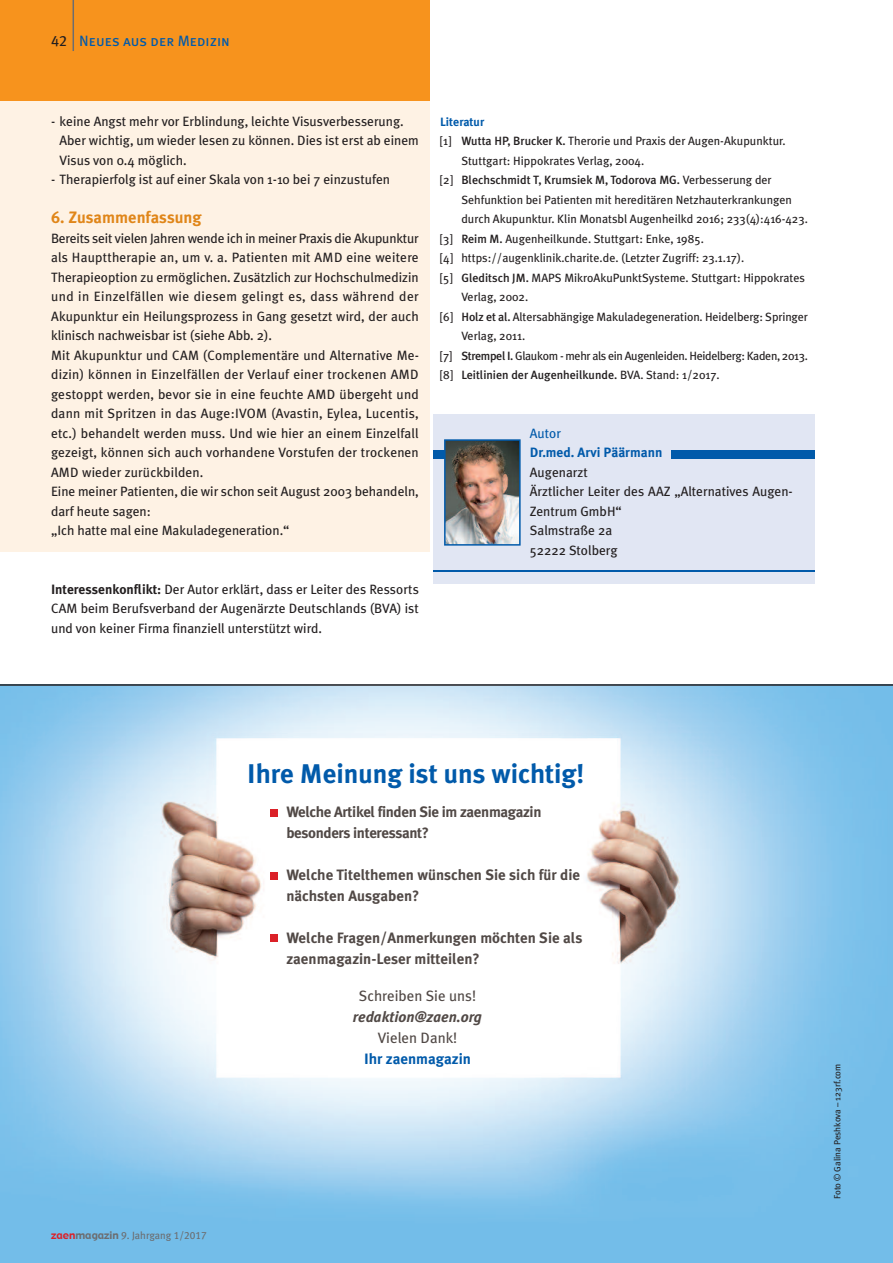
<style>
.page{position:relative;width:893px;height:1263px;background:#fff}
.page>*{position:absolute;margin:0;border:0;box-sizing:border-box;transform-origin:0 0}
.t1{font:700 27px "Meta Plus";color:#015aaa}
.t2{font:700 16.5px "Meta Plus";color:#e08619}
.t3{font:700 15px/21px "Meta Plus";color:#514946}
.t4{font:700 15px/21px "Meta Plus";letter-spacing:-.025em;color:#514946}
.t5{font:15px "Meta Plus";color:#514946}
.t6{font:15px "Meta Plus Book Caps";color:#015aaa}
.t7{font:italic 700 15px "Meta Plus";color:#514946}
.t8{font:700 15px "Meta Plus";color:#015aaa}
.t9{font:13.5px/19.5px "Meta Plus";color:#231f20}
.t10{font:700 13.5px "Meta Plus";color:#015aaa}
.t11{font:13.5px "Meta Plus";color:#015aaa}
.t12{font:12px "Meta Plus";color:#231f20}
.t13{font:500 12px "Meta Plus";color:#231f20}
.t14{font:12px "Meta Plus";letter-spacing:-.03em;color:#231f20}
.t15{font:700 12px "Meta Plus";color:#015aaa}
.t16{font:10.5px "Meta Plus";color:#6c6d70}
.t17{font:9px "Meta Plus";color:#231f20}
.s1{color:#231f20}
.s2{font-weight:700}
.s3{font-weight:500}
.s4{font-weight:400}
.s5{font-family:"Gadget";color:#db2128}
.s6{font-family:"Gadget"}
.s7{font-family:"Meta Plus Book Caps"}
</style>
<div class="page">
<img style="left:0;top:686px;width:893px;height:577px">
<div style="left:0;top:0;width:429px;height:552px;background:#fef2e4"></div>
<div style="left:0;top:0;width:429px;height:101px;background:#f7931d"></div>
<hr style="left:73px;top:0;width:1px;height:51px;background:#6c6d70">
<div style="left:433px;top:415px;width:382px;height:169px;background:#e1e6f3"></div>
<hr style="left:433px;top:570px;width:382px;height:2px;background:#015aaa">
<div style="left:433px;top:451px;width:17px;height:8px;background:#015aaa"></div>
<div style="left:672px;top:451px;width:143px;height:8px;background:#015aaa"></div>
<img style="left:447px;top:442px;width:71px;height:101px">
<div style="left:444px;top:439px;width:77px;height:107px;border:2px solid #015aaa"></div>
<hr style="left:0;top:684px;width:893px;height:2px;background:#231f20">
<div style="left:271px;top:809px;width:7px;height:7px;background:#db2128"></div>
<div style="left:271px;top:872px;width:7px;height:7px;background:#db2128"></div>
<div style="left:271px;top:934px;width:7px;height:8px;background:#db2128"></div>
<p class="t6" style="left:51px;top:32px;width:180px"><span class="s1">42</span> Neues aus der Medizin</p>
<p class="t9" style="left:60px;top:111px;width:361px;text-indent:-9px">- keine Angst mehr vor Erblindung, leichte Visusverbesserung.<br>Aber wichtig, um wieder lesen zu können. Dies ist erst ab einem<br>Visus von 0.4 möglich.</p>
<p class="t9" style="left:51px;top:170px;width:341px">- Therapierfolg ist auf einer Skala von 1-10 bei 7 einzustufen</p>
<p class="t2" style="left:51px;top:208px;width:152px">6. Zusammenfassung</p>
<p class="t9" style="left:51px;top:228px;width:369px">Bereits seit vielen Jahren wende ich in meiner Praxis die Akupunktur als Haupttherapie an, um v. a. Patienten mit AMD eine weitere Therapieoption zu ermöglichen. Zusätzlich zur Hochschulmedizin und in Einzelfällen wie diesem gelingt es, dass während der Akupunktur ein Heilungsprozess in Gang gesetzt wird, der auch klinisch nachweisbar ist (siehe Abb. 2).<br>Mit Akupunktur und CAM (Complementäre und Alternative Me&shy;dizin) können in Einzelfällen der Verlauf einer trockenen AMD gestoppt werden, bevor sie in eine feuchte AMD übergeht und dann mit Spritzen in das Auge:IVOM (Avastin, Eylea, Lucentis, etc.) behandelt werden muss. Und wie hier an einem Einzelfall gezeigt, können sich auch vorhandene Vorstufen der trockenen AMD wieder zurückbilden.<br>Eine meiner Patienten, die wir schon seit August 2003 behandeln, darf heute sagen:<br>„Ich hatte mal eine Makuladegeneration.“</p>
<p class="t9" style="left:51px;top:579px;width:369px;text-align:justify"><span class="s2">Interessenkonflikt:</span> Der Autor erklärt, dass er Leiter des Ressorts CAM beim Berufsverband der Augenärzte Deutschlands (BVA) ist und von keiner Firma finanziell unterstützt wird.</p>
<p class="t15" style="left:440px;top:115px;width:46px">Literatur</p>
<p class="t12" style="left:440px;top:134px;width:347px">[1] <span class="s3">Wutta HP, Brucker K.</span> Therorie und Praxis der Augen-Akupunktur.</p>
<p class="t12" style="left:461px;top:154px;width:184px">Stuttgart: Hippokrates Verlag, 2004.</p>
<p class="t13" style="left:440px;top:173px;width:333px"><span class="s4">[2]</span> Blechschmidt T, Krumsiek M, Todorova MG. <span class="s4">Verbesserung der</span></p>
<p class="t12" style="left:461px;top:193px;width:332px">Sehfunktion bei Patienten mit hereditären Netzhauterkrankungen</p>
<p class="t12" style="left:461px;top:212px;width:348px">durch Akupunktur. Klin Monatsbl Augenheilkd 2016; 233(4):416-423.</p>
<p class="t12" style="left:440px;top:232px;width:265px">[3] <span class="s3">Reim M.</span> Augenheilkunde. Stuttgart: Enke, 1985.</p>
<p class="t12" style="left:440px;top:251px;width:306px">[4] https://augenklinik.charite.de. (Letzter Zugriff: 23.1.17).</p>
<p class="t12" style="left:440px;top:271px;width:366px">[5] <span class="s3">Gleditsch JM.</span> MAPS MikroAkuPunktSysteme. Stuttgart: Hippokrates</p>
<p class="t12" style="left:461px;top:290px;width:68px">Verlag, 2002.</p>
<p class="t12" style="left:440px;top:310px;width:369px">[6] <span class="s3">Holz et al.</span> Altersabhängige Makuladegeneration. Heidelberg: Springer</p>
<p class="t12" style="left:461px;top:329px;width:65px">Verlag, 2011.</p>
<p class="t14" style="left:440px;top:349px;width:369px">[7] <span class="s3">Strempel I.</span> Glaukom - mehr als ein Augenleiden. Heidelberg: Kaden, 2013.</p>
<p class="t13" style="left:440px;top:368px;width:281px"><span class="s4">[8]</span> Leitlinien der Augenheilkunde. <span class="s4">BVA. Stand: 1/2017.</span></p>
<p class="t11" style="left:530px;top:425px;width:33px">Autor</p>
<p class="t10" style="left:530px;top:445px;width:134px">Dr.med. Arvi Päärmann</p>
<p class="t9" style="left:530px;top:462px;width:264px">Augenarzt<br>Ärztlicher Leiter des AAZ „Alternatives Augen-<br>Zentrum GmbH“<br>Salmstraße 2a<br>52222 Stolberg</p>
<h1 class="t1" style="left:247px;top:758px;width:339px">Ihre Meinung ist uns wichtig!</h1>
<p class="t4" style="left:286px;top:802px;width:257px">Welche Artikel finden Sie im zaenmagazin besonders interessant?</p>
<p class="t3" style="left:286px;top:865px;width:295px">Welche Titelthemen wünschen Sie sich für die nächsten Ausgaben?</p>
<p class="t3" style="left:286px;top:928px;width:298px">Welche Fragen/Anmerkungen möchten Sie als zaenmagazin-Leser mitteilen?</p>
<p class="t5" style="left:359px;top:987px;width:119px">Schreiben Sie uns!</p>
<p class="t7" style="left:353px;top:1008px;width:131px">redaktion@zaen.org</p>
<p class="t5" style="left:378px;top:1029px;width:81px">Vielen Dank!</p>
<p class="t8" style="left:364px;top:1050px;width:108px">Ihr zaenmagazin</p>
<p class="t16" style="left:51px;top:1230px;width:157px"><span class="s5">zaen</span><span class="s6">magazin</span> <span class="s7">9</span>. Jahrgang <span class="s7">1/2017</span></p>
<p class="t17" style="left:832px;top:1199px;width:137px;rotate:-90deg">Foto © Galina Peshkova – 123rf.com</p>
</div>
